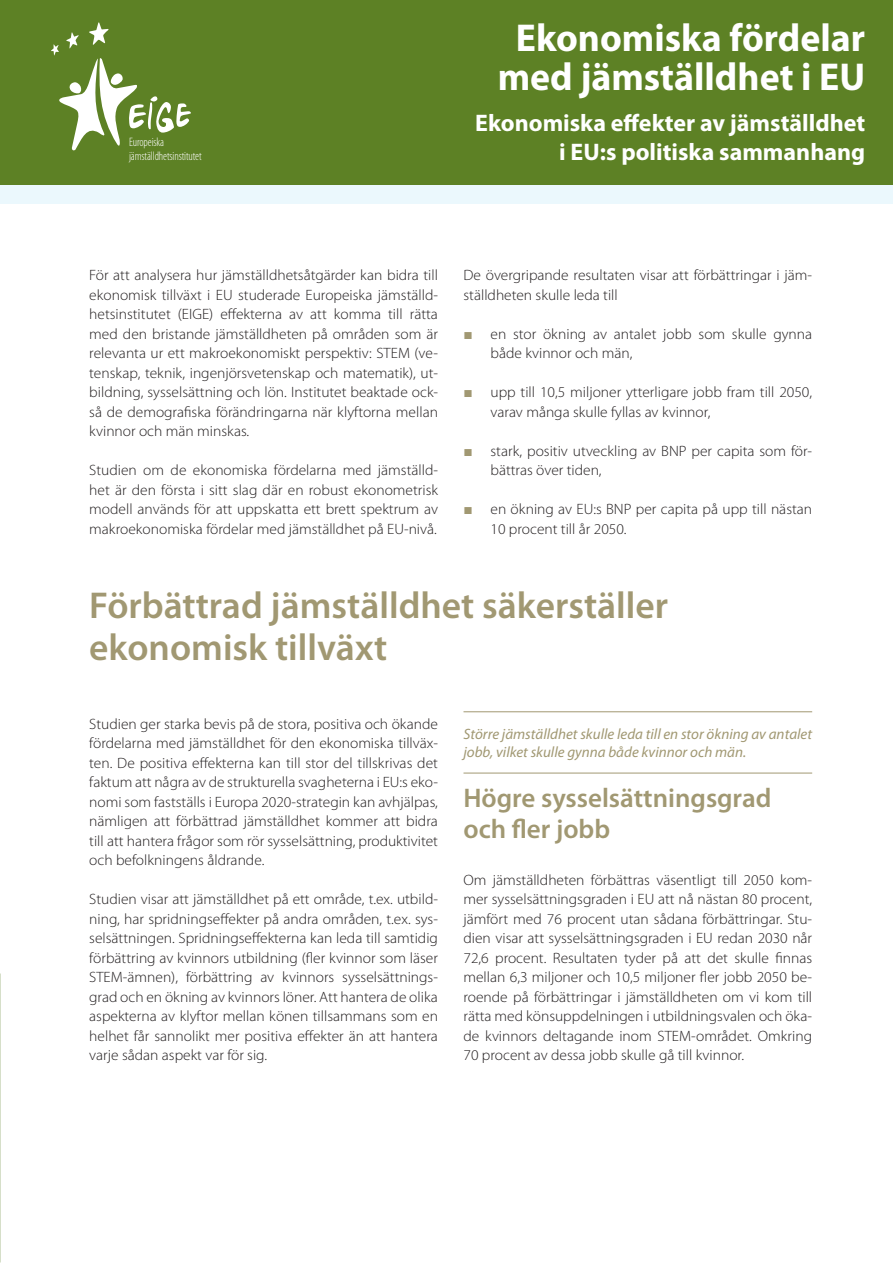
<style>
.page{position:relative;width:893px;height:1263px;background:#fff}
.page>*{position:absolute;margin:0;border:0;box-sizing:border-box;transform-origin:0 0}
._01_Main_Title{font:700 39px/39px "Myriad Pro";color:#fff;text-align:center}
.Title1{font:600 37.5px/42px "Myriad Pro";color:#a19872}
.Title_1_1{font:600 27px/31.5px "Myriad Pro";color:#a19872}
._02_Main_Subtitle{font:700 24px/28.8px "Myriad Pro";color:#fff;text-align:right}
.Body_Text{font:300 15px/19.5px "Myriad Pro";color:#231f20;text-align:justify}
.quote_baseline{font:italic 15px/18px "Myriad Pro";color:#a19872}
.t1{font:300 condensed 12.3px/13.6px "Myriad Pro";letter-spacing:-.01em;color:#fff}
.s1{font-family:"Arial";font-weight:400;color:#a19872}
</style>
<div class="page">
<div style="left:0;top:183px;width:893px;height:21px;background:#ebf8fd"></div>
<div style="left:0;top:0;width:893px;height:185px;background:#5d8125"></div>
<svg style="left:51px;top:22px;width:140px;height:129px"></svg>
<hr style="left:463px;top:711px;width:349px;height:1px;background:#a19872">
<hr style="left:463px;top:773px;width:349px;height:1px;background:#a19872">
<p class="t1" style="left:129px;top:135px;width:74px">Europeiska jämställdhetsinstitutet</p>
<p class="_01_Main_Title" style="left:498px;top:17px;width:369px">Ekonomiska fördelar med jämställdhet i EU</p>
<p class="_02_Main_Subtitle" style="left:475px;top:108px;width:391px">Ekonomiska effekter av jämställdhet i EU:s politiska sammanhang</p>
<p class="Body_Text" style="left:89px;top:266px;width:350px">För att analysera hur jämställdhetsåtgärder kan bidra till ekonomisk tillväxt i EU studerade Europeiska jämställd&shy;hetsinstitutet (EIGE) effekterna av att komma till rätta med den bristande jämställdheten på områden som är relevanta ur ett makroekonomiskt perspektiv: STEM (ve&shy;tenskap, teknik, ingenjörsvetenskap och matematik), ut&shy;bildning, sysselsättning och lön. Institutet beaktade ock&shy;så de demografiska förändringarna när klyftorna mellan kvinnor och män minskas.</p>
<p class="Body_Text" style="left:89px;top:461px;width:350px">Studien om de ekonomiska fördelarna med jämställd&shy;het är den första i sitt slag där en robust ekonometrisk modell används för att uppskatta ett brett spektrum av makroekonomiska fördelar med jämställdhet på EU-nivå.</p>
<p class="Body_Text" style="left:463px;top:266px;width:350px">De övergripande resultaten visar att förbättringar i jäm&shy;ställdheten skulle leda till</p>
<p class="Body_Text" style="left:490px;top:324px;width:323px;text-indent:-27px"><span class="s1">■</span> en stor ökning av antalet jobb som skulle gynna både kvinnor och män,</p>
<p class="Body_Text" style="left:490px;top:383px;width:323px;text-indent:-27px"><span class="s1">■</span> upp till 10,5 miljoner ytterligare jobb fram till 2050, varav många skulle fyllas av kvinnor,</p>
<p class="Body_Text" style="left:490px;top:441px;width:323px;text-indent:-27px"><span class="s1">■</span> stark, positiv utveckling av BNP per capita som för&shy;bättras över tiden,</p>
<p class="Body_Text" style="left:490px;top:500px;width:323px;text-indent:-27px"><span class="s1">■</span> en ökning av EU:s BNP per capita på upp till nästan<br>10 procent till år 2050.</p>
<p class="Title1" style="left:89px;top:585px;width:580px">Förbättrad jämställdhet säkerställer ekonomisk tillväxt</p>
<p class="Body_Text" style="left:89px;top:714px;width:350px">Studien ger starka bevis på de stora, positiva och ökande fördelarna med jämställdhet för den ekonomiska tillväx&shy;ten. De positiva effekterna kan till stor del tillskrivas det faktum att några av de strukturella svagheterna i EU:s eko&shy;nomi som fastställs i Europa 2020-strategin kan avhjälpas, nämligen att förbättrad jämställdhet kommer att bidra till att hantera frågor som rör sysselsättning, produktivitet och befolkningens åldrande.</p>
<p class="Body_Text" style="left:89px;top:890px;width:350px">Studien visar att jämställdhet på ett område, t.ex. utbild&shy;ning, har spridningseffekter på andra områden, t.ex. sys&shy;selsättningen. Spridningseffekterna kan leda till samtidig förbättring av kvinnors utbildning (fler kvinnor som läser STEM-ämnen), förbättring av kvinnors sysselsättnings&shy;grad och en ökning av kvinnors löner. Att hantera de olika aspekterna av klyftor mellan könen tillsammans som en helhet får sannolikt mer positiva effekter än att hantera varje sådan aspekt var för sig.</p>
<p class="quote_baseline" style="left:463px;top:725px;width:350px">Större jämställdhet skulle leda till en stor ökning av antalet jobb, vilket skulle gynna både kvinnor och män.</p>
<p class="Title_1_1" style="left:463px;top:782px;width:309px">Högre sysselsättningsgrad och fler jobb</p>
<p class="Body_Text" style="left:463px;top:870px;width:350px">Om jämställdheten förbättras väsentligt till 2050 kom&shy;mer sysselsättningsgraden i EU att nå nästan 80 procent, jämfört med 76 procent utan sådana förbättringar. Stu&shy;dien visar att sysselsättningsgraden i EU redan 2030 når 72,6 procent. Resultaten tyder på att det skulle finnas mellan 6,3 miljoner och 10,5 miljoner fler jobb 2050 be&shy;roende på förbättringar i jämställdheten om vi kom till rätta med könsuppdelningen i utbildningsvalen och öka&shy;de kvinnors deltagande inom STEM-området. Omkring 70 procent av dessa jobb skulle gå till kvinnor.</p>
</div>
